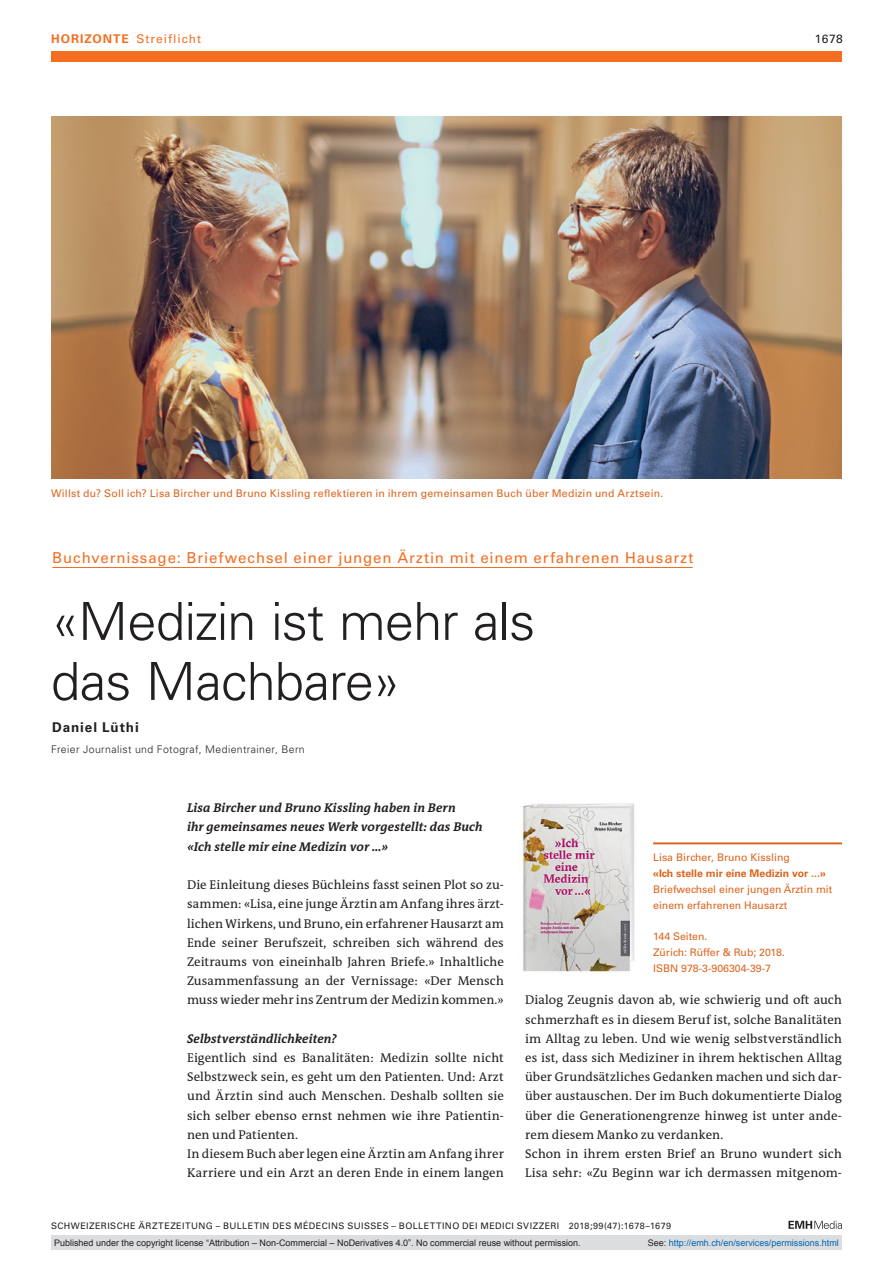
<style>
.page{position:relative;width:893px;height:1263px;background:#fff}
.page>*{position:absolute;margin:0;border:0;box-sizing:border-box;transform-origin:0 0}
.t1{font:300 52.5px/60px "Univers LT Std";letter-spacing:-.02em;color:#231f20}
.t2{font:15px "Univers LT Std";letter-spacing:.06em;color:#f36e21}
.t3{font:700 13.5px "Univers LT Std";letter-spacing:.065em;color:#231f20}
.t4{font:12.75px/19.2px "The Antiqua B W5 Plain";letter-spacing:.005em;color:#231f20}
.t5{font:italic 700 12.75px/19.2px "The Antiqua B W7";letter-spacing:.01em;color:#231f20}
.t6{font:12px "Univers LT Std";letter-spacing:.08em;color:#f36e21}
.t7{font:12px "Univers LT Std";color:#231f20}
.t8{font:10.5px/15.8px "Univers LT Std";letter-spacing:.005em;color:#dc641c}
.t9{font:10.5px "Univers LT Std";letter-spacing:.025em;color:#dc641c}
.t10{font:300 10.5px "Univers LT Std";letter-spacing:.035em;color:#231f20}
.t11{font:700 10.5px "Univers LT Std";color:#dc641c}
.t12{font:9px "Arial";color:#231f20}
.t13{font:9px "Univers LT Std";letter-spacing:.05em;color:#231f20}
.t14{font:9px "Arial";color:#0166b3}
.s1{font-weight:700}
.s2{color:#231f20}
</style>
<div class="page">
<svg style="left:788px;top:1221px;width:54px;height:8px"></svg>
<div style="left:51px;top:51px;width:791px;height:11px;background:#f36e21"></div>
<hr style="left:52px;top:567px;width:641px;height:1px;background:#f36e21">
<img style="left:522px;top:803px;width:113px;height:170px">
<img style="left:51px;top:116px;width:791px;height:362px">
<hr style="left:653px;top:842px;width:189px;height:2px;background:#dc641c">
<div style="left:51px;top:1235px;width:791px;height:15px;background:#dcdddf"></div>
<p class="t6" style="left:51px;top:31px;width:152px"><span class="s1">HORIZONTE</span> Streiflicht</p>
<p class="t7" style="left:815px;top:31px;width:29px">1678</p>
<p class="t9" style="left:51px;top:487px;width:614px">Willst du? Soll ich? Lisa Bircher und Bruno Kissling reflektieren in ihrem gemeinsamen Buch über Medizin und Arztsein.</p>
<p class="t2" style="left:52px;top:549px;width:643px">Buchvernissage: Briefwechsel einer jungen Ärztin mit einem erfahrenen Hausarzt</p>
<h1 class="t1" style="left:51px;top:591px;width:486px">«Medizin ist mehr als das Machbare»</h1>
<p class="t3" style="left:52px;top:719px;width:88px">Daniel Lüthi</p>
<p class="t10" style="left:51px;top:743px;width:255px">Freier Journalist und Fotograf, Medientrainer, Bern</p>
<p class="t5" style="left:187px;top:798px;width:297px">Lisa Bircher und Bruno Kissling haben in Bern<br>ihr gemeinsames neues Werk vorgestellt: das Buch «Ich stelle mir eine Medizin vor …»</p>
<p class="t4" style="left:187px;top:875px;width:318px;text-align:justify">Die Einleitung dieses Büchleins fasst seinen Plot so zu&shy;sammen: «Lisa, eine junge Ärztin am Anfang ihres ärzt&shy;lichen Wirkens, und Bruno, ein erfahrener Hausarzt am Ende seiner Berufszeit, schreiben sich während des Zeitraums von eineinhalb Jahren Briefe.» Inhaltliche Zusammenfassung an der Vernissage: «Der Mensch muss wieder mehr ins Zentrum der Medizin kommen.»</p>
<p class="t5" style="left:187px;top:1029px;width:151px">Selbstverständlichkeiten?</p>
<p class="t4" style="left:187px;top:1048px;width:318px">Eigentlich sind es Banalitäten: Medizin sollte nicht Selbstzweck sein, es geht um den Patienten. Und: Arzt und Ärztin sind auch Menschen. Deshalb sollten sie sich selber ebenso ernst nehmen wie ihre Patientin&shy;nen und Patienten.<br>In diesem Buch aber legen eine Ärztin am Anfang ihrer Karriere und ein Arzt an deren Ende in einem langen</p>
<p class="t8" style="left:653px;top:850px;width:138px">Lisa Bircher, Bruno Kissling</p>
<p class="t11" style="left:653px;top:867px;width:174px">«Ich stelle mir eine Medizin vor ...»</p>
<p class="t8" style="left:653px;top:881px;width:181px">Briefwechsel einer jungen Ärztin mit einem erfahrenen Hausarzt</p>
<p class="t8" style="left:653px;top:928px;width:133px">144 Seiten.<br>Zürich: Rüffer &amp; Rub; 2018.<br>ISBN 978-3-906304-39-7</p>
<p class="t4" style="left:525px;top:990px;width:318px">Dialog Zeugnis davon ab, wie schwierig und oft auch schmerzhaft es in diesem Beruf ist, solche Banalitäten im Alltag zu leben. Und wie wenig selbstverständlich es ist, dass sich Mediziner in ihrem hektischen Alltag über Grundsätzliches Gedanken machen und sich dar&shy;über austauschen. Der im Buch dokumentierte Dialog über die Generationengrenze hinweg ist unter ande&shy;rem diesem Manko zu verdanken.<br>Schon in ihrem ersten Brief an Bruno wundert sich Lisa sehr: «Zu Beginn war ich dermassen mitgenom-</p>
<p class="t13" style="left:51px;top:1220px;width:622px">SCHWEIZERISCHE ÄRZTEZEITUNG – BULLETIN DES MÉDECINS SUISSES – BOLLETTINO DEI MEDICI SVIZZERI 2018;99(47):1678–1679</p>
<p class="t12" style="left:54px;top:1237px;width:528px">Published under the copyright license “Attribution – Non-Commercial – NoDerivatives 4.0”. No commercial reuse without permission.</p>
<p class="t14" style="left:648px;top:1237px;width:193px"><span class="s2">See:</span> http://emh.ch/en/services/permissions.html</p>
</div>
